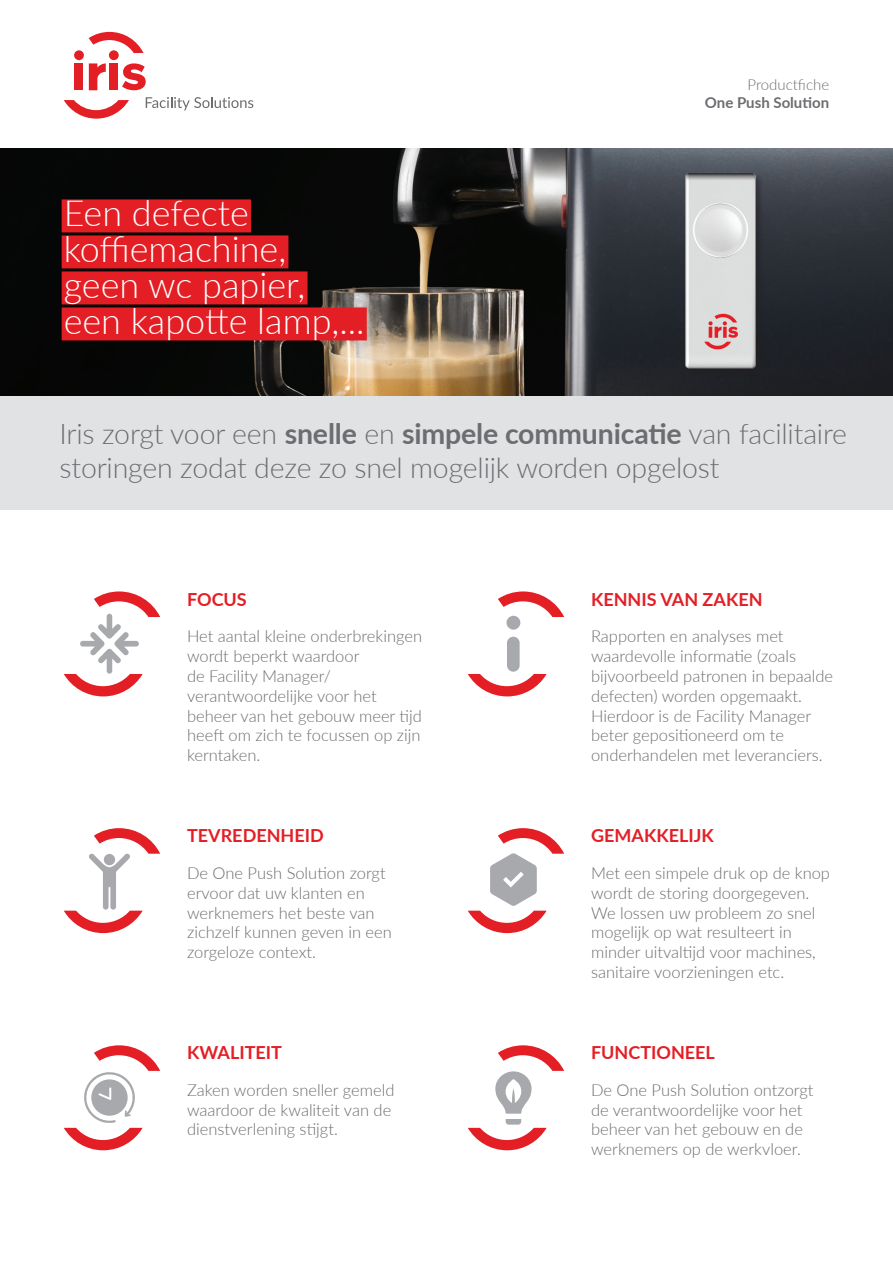
<style>
.page{position:relative;width:893px;height:1263px;background:#fff}
.page>*{position:absolute;margin:0;border:0;box-sizing:border-box;transform-origin:0 0}
.t1{font:300 36px/36px "Lato";color:#fff}
.t2{font:300 28.5px/34.2px "Lato";letter-spacing:-.005em;color:#6c6d70}
.t3{font:700 18px "Lato";color:#e31e25}
.t4{font:300 16.5px/19.8px "Lato";color:#6c6d70}
.t5{font:700 15px "Lato";color:#6c6d70}
.t6{font:300 15px "Lato";color:#6c6d70}
.s1{font-weight:700}
</style>
<div class="page">
<div style="left:0;top:395px;width:893px;height:115px;background:#e1e2e4"></div>
<img style="left:0;top:149px;width:893px;height:246px">
<div style="left:685px;top:173px;width:79px;height:203px;background:#231f20;opacity:.5"></div>
<img style="left:679px;top:168px;width:83px;height:206px">
<div style="left:74px;top:63px;width:9px;height:27px;background:#e31e25"></div>
<svg style="left:89px;top:63px;width:17px;height:27px"></svg>
<div style="left:110px;top:63px;width:8px;height:27px;background:#e31e25"></div>
<svg style="left:64px;top:100px;width:65px;height:19px"></svg>
<div style="left:74px;top:50px;width:10px;height:10px;background:#e31e25;border-radius:50%"></div>
<div style="left:109px;top:50px;width:10px;height:10px;background:#e31e25;border-radius:50%"></div>
<svg style="left:89px;top:32px;width:54px;height:21px"></svg>
<svg style="left:122px;top:63px;width:24px;height:27px"></svg>
<svg style="left:146px;top:97px;width:107px;height:13px"></svg>
<svg style="left:64px;top:591px;width:96px;height:105px"></svg>
<svg style="left:64px;top:828px;width:96px;height:105px"></svg>
<svg style="left:468px;top:828px;width:96px;height:105px"></svg>
<div style="left:507px;top:637px;width:13px;height:35px;background:#a8a9ad;border-radius:6px"></div>
<div style="left:506px;top:616px;width:14px;height:14px;background:#a8a9ad;border-radius:50%"></div>
<svg style="left:468px;top:674px;width:79px;height:22px"></svg>
<svg style="left:498px;top:591px;width:66px;height:26px"></svg>
<svg style="left:64px;top:1045px;width:96px;height:105px"></svg>
<svg style="left:468px;top:1045px;width:96px;height:105px"></svg>
<div style="left:62px;top:199px;width:189px;height:33px;background:#e31e25"></div>
<div style="left:62px;top:235px;width:226px;height:33px;background:#e31e25"></div>
<div style="left:62px;top:271px;width:246px;height:33px;background:#e31e25"></div>
<div style="left:62px;top:307px;width:305px;height:33px;background:#e31e25"></div>
<h1 class="t1" style="left:64px;top:194px;width:302px">Een defecte koffiemachine, geen wc papier, een kapotte lamp,...</h1>
<p class="t6" style="left:747px;top:74px;width:83px">Productfiche</p>
<p class="t5" style="left:705px;top:92px;width:126px">One Push Solution</p>
<h2 class="t2" style="left:60px;top:416px;width:789px">Iris zorgt voor een <span class="s1">snelle</span> en <span class="s1">simpele communicatie</span> van facilitaire storingen zodat deze zo snel mogelijk worden opgelost</h2>
<p class="t3" style="left:187px;top:586px;width:61px">FOCUS</p>
<p class="t4" style="left:187px;top:626px;width:237px">Het aantal kleine onderbrekingen wordt beperkt waardoor<br>de Facility Manager/ verantwoordelijke voor het beheer van het gebouw meer tijd heeft om zich te focussen op zijn kerntaken.</p>
<p class="t3" style="left:187px;top:822px;width:138px">TEVREDENHEID</p>
<p class="t4" style="left:187px;top:863px;width:206px">De One Push Solution zorgt ervoor dat uw klanten en werknemers het beste van zichzelf kunnen geven in een zorgeloze context.</p>
<p class="t3" style="left:187px;top:1039px;width:96px">KWALITEIT</p>
<p class="t4" style="left:187px;top:1079px;width:209px">Zaken worden sneller gemeld waardoor de kwaliteit van de dienstverlening stijgt.</p>
<p class="t3" style="left:591px;top:586px;width:173px">KENNIS VAN ZAKEN</p>
<p class="t4" style="left:591px;top:626px;width:244px">Rapporten en analyses met waardevolle informatie (zoals bijvoorbeeld patronen in bepaalde defecten) worden opgemaakt.<br>Hierdoor is de Facility Manager beter gepositioneerd om te onderhandelen met leveranciers.</p>
<p class="t3" style="left:591px;top:822px;width:124px">GEMAKKELIJK</p>
<p class="t4" style="left:591px;top:863px;width:240px">Met een simpele druk op de knop wordt de storing doorgegeven.<br>We lossen uw probleem zo snel mogelijk op wat resulteert in minder uitvaltijd voor machines, sanitaire voorzieningen etc.</p>
<p class="t3" style="left:591px;top:1039px;width:125px">FUNCTIONEEL</p>
<p class="t4" style="left:591px;top:1079px;width:224px">De One Push Solution ontzorgt de verantwoordelijke voor het beheer van het gebouw en de werknemers op de werkvloer.</p>
</div>
